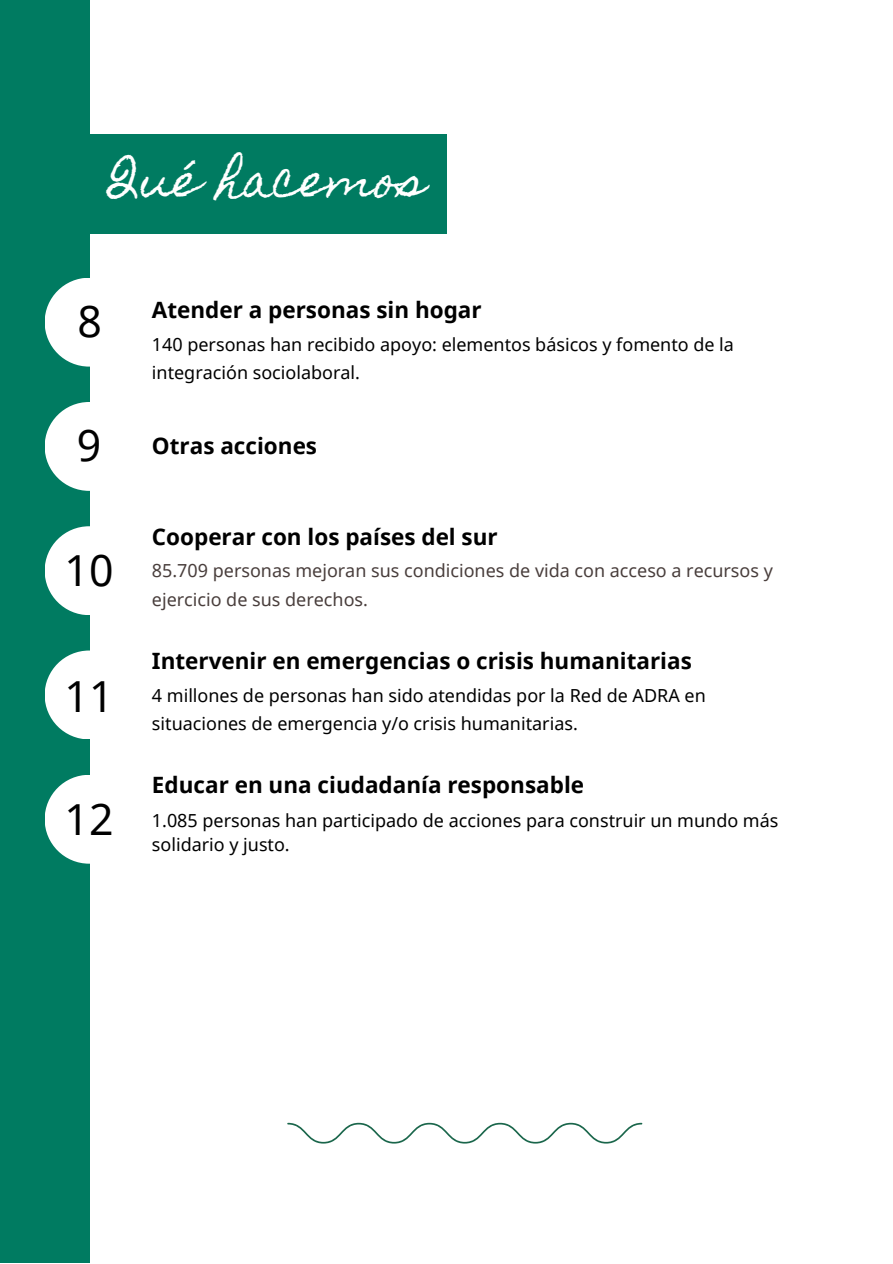
<style>
.page{position:relative;width:893px;height:1264px;background:#fff}
.page>*{position:absolute;margin:0;border:0;box-sizing:border-box;transform-origin:0 0}
.t1{font:45px "Homemade Apple";letter-spacing:.01em;color:#fff}
.t2{font:42.75px "Noto Sans";color:#000}
.t3{font:700 22.5px "Noto Sans";color:#000}
.t4{font:18px/28px "Noto Sans";color:#000}
.t5{font:18px/28px "Noto Sans";color:#493e3c}
</style>
<div class="page">
<div style="left:0;top:0;width:89px;height:1262px;background:#007b61"></div>
<div style="left:45px;top:278px;width:88px;height:88px;background:#fff;border-radius:50%"></div>
<div style="left:45px;top:402px;width:88px;height:89px;background:#fff;border-radius:50%"></div>
<div style="left:45px;top:526px;width:88px;height:89px;background:#fff;border-radius:50%"></div>
<div style="left:45px;top:650px;width:88px;height:89px;background:#fff;border-radius:50%"></div>
<div style="left:45px;top:774px;width:88px;height:89px;background:#fff;border-radius:50%"></div>
<div style="left:67px;top:134px;width:379px;height:100px;background:#007b61"></div>
<svg style="left:287px;top:1122px;width:355px;height:21px"></svg>
<p class="t1" style="left:110px;top:154px;width:318px">Qué hacemos</p>
<p class="t2" style="left:77px;top:291px;width:26px">8</p>
<p class="t2" style="left:77px;top:415px;width:26px">9</p>
<p class="t2" style="left:64px;top:540px;width:51px">10</p>
<p class="t2" style="left:64px;top:666px;width:51px">11</p>
<p class="t2" style="left:64px;top:788px;width:51px">12</p>
<p class="t3" style="left:152px;top:294px;width:331px">Atender a personas sin hogar</p>
<p class="t4" style="left:152px;top:330px;width:583px">140 personas han recibido apoyo: elementos básicos y fomento de la integración sociolaboral.</p>
<p class="t3" style="left:152px;top:430px;width:167px">Otras acciones</p>
<p class="t3" style="left:152px;top:520px;width:347px">Cooperar con los países del sur</p>
<p class="t5" style="left:152px;top:556px;width:622px">85.709 personas mejoran sus condiciones de vida con acceso a recursos y ejercicio de sus derechos.</p>
<p class="t3" style="left:152px;top:645px;width:541px">Intervenir en emergencias o crisis humanitarias</p>
<p class="t4" style="left:152px;top:680px;width:555px">4 millones de personas han sido atendidas por la Red de ADRA en situaciones de emergencia y/o crisis humanitarias.</p>
<p class="t3" style="left:152px;top:769px;width:433px">Educar en una ciudadanía responsable</p>
<p class="t4" style="left:152px;top:807px;width:628px;line-height:24.8px">1.085 personas han participado de acciones para construir un mundo más solidario y justo.</p>
</div>
